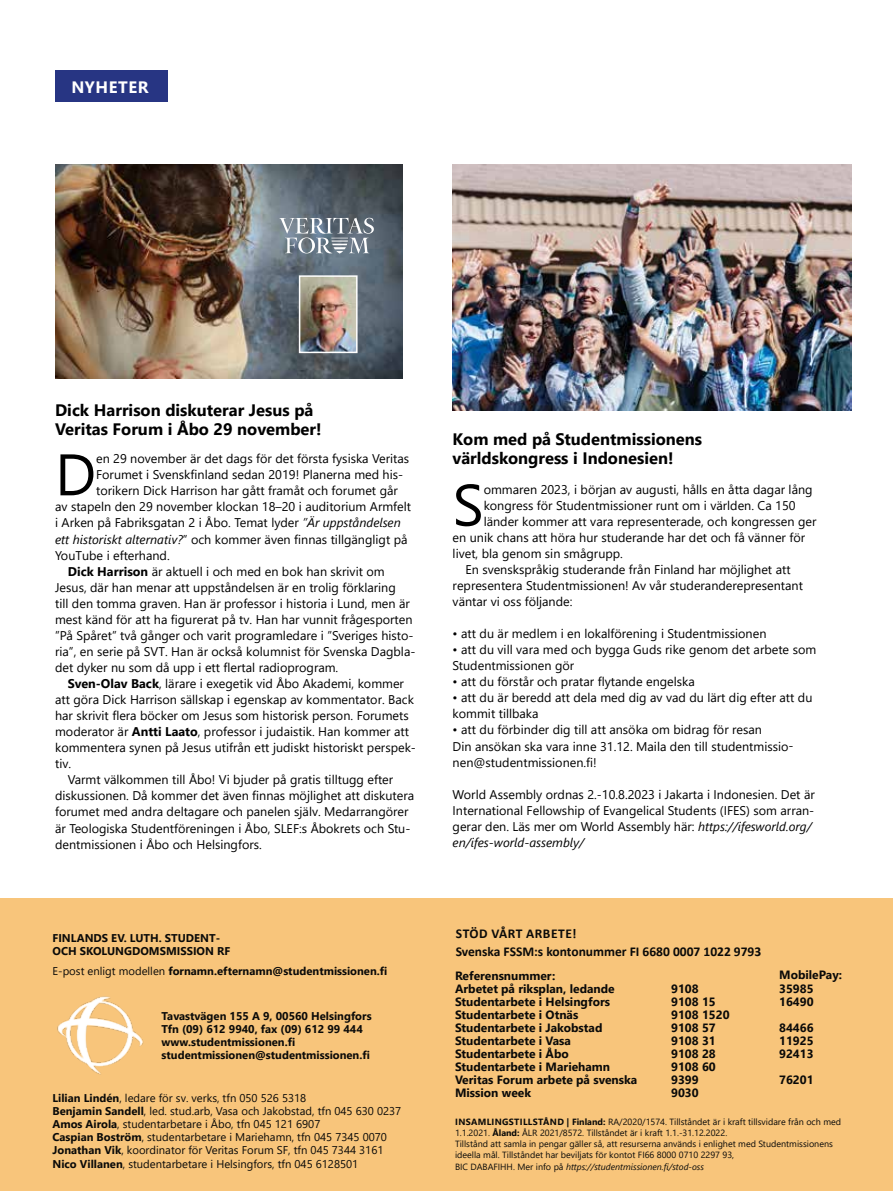
<style>
.page{position:relative;width:893px;height:1191px;background:#fff}
.page>*{position:absolute;margin:0;border:0;box-sizing:border-box;transform-origin:0 0}
.t1{font:58.5px "Segoe UI";color:#000}
.t2{font:700 16.5px/19px "Segoe UI";color:#000}
.t3{font:700 16.5px "Segoe UI";letter-spacing:.035em;color:#fff}
.t4{font:700 13.5px/18px "Calibri";color:#0a0a09}
.t5{font:12.6px/16px "Segoe UI";color:#000}
.t6{font:700 12px/13px "Segoe UI";color:#0a0a09}
.t7{font:11.25px/13px "Segoe UI";color:#0a0a09}
.t8{font:700 11.25px/13px "Segoe UI";color:#0a0a09}
.t9{font:9px/11.2px "Segoe UI";color:#0a0a09}
.s1{font-style:italic}
.s2{font-weight:700}
.s3{font-weight:400}
</style>
<div class="page">
<div style="left:0;top:897px;width:893px;height:294px;background:#f8c57b"></div>
<img style="left:57px;top:996px;width:86px;height:79px">
<div style="left:55px;top:70px;width:113px;height:32px;background:#273583"></div>
<img style="left:55px;top:164px;width:348px;height:214px">
<img style="left:453px;top:164px;width:399px;height:246px">
<svg style="left:279px;top:218px;width:95px;height:36px;background:#89949e"></svg>
<img style="left:302px;top:278px;width:53px;height:72px">
<div style="left:299px;top:275px;width:59px;height:78px;border:2px solid #fff"></div>
<h2 class="t3" style="left:71px;top:71px;width:79px">NYHETER</h2>
<h2 class="t2" style="left:55px;top:399px;width:268px">Dick Harrison diskuterar Jesus på<br>Veritas Forum i Åbo 29 november!</h2>
<h1 class="t1" style="left:55px;top:419px;width:42px">D</h1>
<p class="t5" style="left:96px;top:449px;width:315px">en 29 november är det dags för det första fysiska Veritas</p>
<p class="t5" style="left:96px;top:465px;width:309px">Forumet i Svenskfinland sedan 2019! Planerna med his-</p>
<p class="t5" style="left:96px;top:482px;width:303px">torikern Dick Harrison har gått framåt och forumet går</p>
<p class="t5" style="left:55px;top:498px;width:357px">av stapeln den 29 november klockan 18–20 i auditorium Armfelt</p>
<p class="t5" style="left:55px;top:514px;width:347px">i Arken på Fabriksgatan 2 i Åbo. Temat lyder <span class="s1">”Är uppståndelsen</span></p>
<p class="t5" style="left:55px;top:530px;width:354px"><span class="s1">ett historiskt alternativ?</span>” och kommer även finnas tillgängligt på</p>
<p class="t5" style="left:55px;top:546px;width:116px">YouTube i efterhand.</p>
<p class="t5" style="left:68px;top:562px;width:318px"><span class="s2">Dick Harrison</span> är aktuell i och med en bok han skrivit om</p>
<p class="t5" style="left:55px;top:578px;width:342px">Jesus, där han menar att uppståndelsen är en trolig förklaring</p>
<p class="t5" style="left:55px;top:594px;width:356px">till den tomma graven. Han är professor i historia i Lund, men är</p>
<p class="t5" style="left:55px;top:610px;width:359px">mest känd för att ha figurerat på tv. Han har vunnit frågesporten</p>
<p class="t5" style="left:55px;top:626px;width:360px">”På Spåret” två gånger och varit programledare i ”Sveriges histo-</p>
<p class="t5" style="left:55px;top:642px;width:362px">ria”, en serie på SVT. Han är också kolumnist för Svenska Dagbla-</p>
<p class="t5" style="left:55px;top:658px;width:285px">det dyker nu som då upp i ett flertal radioprogram.</p>
<p class="t5" style="left:68px;top:674px;width:338px"><span class="s2">Sven-Olav Back</span>, lärare i exegetik vid Åbo Akademi, kommer</p>
<p class="t5" style="left:55px;top:690px;width:360px">att göra Dick Harrison sällskap i egenskap av kommentator. Back</p>
<p class="t5" style="left:55px;top:706px;width:355px">har skrivit flera böcker om Jesus som historisk person. Forumets</p>
<p class="t5" style="left:55px;top:722px;width:355px">moderator är <span class="s2">Antti Laato</span>, professor i judaistik. Han kommer att</p>
<p class="t5" style="left:55px;top:738px;width:362px">kommentera synen på Jesus utifrån ett judiskt historiskt perspek-</p>
<p class="t5" style="left:55px;top:754px;width:18px">tiv.</p>
<p class="t5" style="left:68px;top:770px;width:327px">Varmt välkommen till Åbo! Vi bjuder på gratis tilltugg efter</p>
<p class="t5" style="left:55px;top:786px;width:361px">diskussionen. Då kommer det även finnas möjlighet att diskutera</p>
<p class="t5" style="left:55px;top:803px;width:355px">forumet med andra deltagare och panelen själv. Medarrangörer</p>
<p class="t5" style="left:55px;top:819px;width:357px">är Teologiska Studentföreningen i Åbo, SLEF:s Åbokrets och Stu-</p>
<p class="t5" style="left:55px;top:835px;width:208px">dentmissionen i Åbo och Helsingfors.</p>
<p class="t8" style="left:52px;top:931px;width:179px">FINLANDS EV. LUTH. STUDENT-<br>OCH SKOLUNGDOMSMISSION RF</p>
<p class="t8" style="left:52px;top:963px;width:336px"><span class="s3">E-post enligt modellen</span> fornamn.efternamn@studentmissionen.fi</p>
<p class="t8" style="left:162px;top:1008px;width:212px">Tavastvägen 155 A 9, 00560 Helsingfors Tfn (09) 612 9940, fax (09) 612 99 444 www.studentmissionen.fi studentmissionen@studentmissionen.fi</p>
<p class="t7" style="left:52px;top:1090px;width:350px"><span class="s2">Lilian Lindén</span>, ledare för sv. verks, tfn 050 526 5318<br><span class="s2">Benjamin Sandell</span>, led. stud.arb, Vasa och Jakobstad, tfn 045 630 0237<br><span class="s2">Amos Airola</span>, studentarbetare i Åbo, tfn 045 121 6907<br><span class="s2">Caspian Boström</span>, studentarbetare i Mariehamn, tfn 045 7345 0070<br><span class="s2">Jonathan Vik</span>, koordinator för Veritas Forum SF, tfn 045 7344 3161<br><span class="s2">Nico Villanen</span>, studentarbetare i Helsingfors, tfn 045 6128501</p>
<h2 class="t2" style="left:453px;top:428px;width:251px">Kom med på Studentmissionens världskongress i Indonesien!</h2>
<h1 class="t1" style="left:453px;top:450px;width:33px">S</h1>
<p class="t5" style="left:484px;top:480px;width:330px">ommaren 2023, i början av augusti, hålls en åtta dagar lång</p>
<p class="t5" style="left:484px;top:496px;width:313px">kongress för Studentmissioner runt om i världen. Ca 150</p>
<p class="t5" style="left:484px;top:512px;width:334px">länder kommer att vara representerade, och kongressen ger</p>
<p class="t5" style="left:453px;top:528px;width:354px">en unik chans att höra hur studerande har det och få vänner för</p>
<p class="t5" style="left:453px;top:544px;width:172px">livet, bla genom sin smågrupp.</p>
<p class="t5" style="left:465px;top:560px;width:327px">En svenskspråkig studerande från Finland har möjlighet att</p>
<p class="t5" style="left:453px;top:576px;width:352px">representera Studentmissionen! Av vår studeranderepresentant</p>
<p class="t5" style="left:453px;top:592px;width:121px">väntar vi oss följande:</p>
<p class="t5" style="left:453px;top:624px;width:315px">• att du är medlem i en lokalförening i Studentmissionen</p>
<p class="t5" style="left:453px;top:640px;width:365px">• att du vill vara med och bygga Guds rike genom det arbete som<br>Studentmissionen gör</p>
<p class="t5" style="left:453px;top:672px;width:244px">• att du förstår och pratar flytande engelska</p>
<p class="t5" style="left:453px;top:688px;width:361px">• att du är beredd att dela med dig av vad du lärt dig efter att du kommit tillbaka</p>
<p class="t5" style="left:453px;top:721px;width:342px">• att du förbinder dig till att ansöka om bidrag för resan<br>Din ansökan ska vara inne 31.12. Maila den till studentmissio&shy;nen@studentmissionen.fi!</p>
<p class="t5" style="left:453px;top:785px;width:364px">World Assembly ordnas 2.-10.8.2023 i Jakarta i Indonesien. Det är International Fellowship of Evangelical Students (IFES) som arran&shy;gerar den. Läs mer om World Assembly här: <span class="s1">https://ifesworld.org/ en/ifes-world-assembly/</span></p>
<p class="t4" style="left:456px;top:924px;width:307px">STÖD VÅRT ARBETE!<br>Svenska FSSM:s kontonummer FI 6680 0007 1022 9793</p>
<p class="t6" style="left:779px;top:967px;width:64px">MobilePay:</p>
<p class="t6" style="left:455px;top:968px;width:161px">Referensnummer:<br>Arbetet på riksplan, ledande</p>
<p class="t6" style="left:671px;top:981px;width:29px">9108</p>
<p class="t6" style="left:779px;top:981px;width:36px">35985</p>
<p class="t6" style="left:455px;top:994px;width:157px">Studentarbete i Helsingfors</p>
<p class="t6" style="left:671px;top:994px;width:46px">9108 15</p>
<p class="t6" style="left:779px;top:994px;width:36px">16490</p>
<p class="t6" style="left:455px;top:1007px;width:125px">Studentarbete i Otnäs</p>
<p class="t6" style="left:671px;top:1007px;width:60px">9108 1520</p>
<p class="t6" style="left:455px;top:1020px;width:149px">Studentarbete i Jakobstad</p>
<p class="t6" style="left:671px;top:1020px;width:46px">9108 57</p>
<p class="t6" style="left:779px;top:1020px;width:36px">84466</p>
<p class="t6" style="left:455px;top:1033px;width:117px">Studentarbete i Vasa</p>
<p class="t6" style="left:671px;top:1033px;width:46px">9108 31</p>
<p class="t6" style="left:779px;top:1033px;width:36px">11925</p>
<p class="t6" style="left:455px;top:1046px;width:115px">Studentarbete i Åbo</p>
<p class="t6" style="left:671px;top:1046px;width:46px">9108 28</p>
<p class="t6" style="left:779px;top:1046px;width:36px">92413</p>
<p class="t6" style="left:455px;top:1059px;width:157px">Studentarbete i Mariehamn</p>
<p class="t6" style="left:671px;top:1059px;width:46px">9108 60</p>
<p class="t6" style="left:455px;top:1072px;width:184px">Veritas Forum arbete på svenska</p>
<p class="t6" style="left:671px;top:1072px;width:29px">9399</p>
<p class="t6" style="left:779px;top:1072px;width:36px">76201</p>
<p class="t6" style="left:455px;top:1085px;width:77px">Mission week</p>
<p class="t6" style="left:671px;top:1085px;width:29px">9030</p>
<p class="t9" style="left:455px;top:1115px;width:388px"><span class="s2">INSAMLINGSTILLSTÅND | Finland:</span> RA/2020/1574. Tillståndet är i kraft tillsvidare från och med 1.1.2021. <span class="s2">Åland:</span> ÅLR 2021/8572. Tillståndet är i kraft 1.1.-31.12.2022.<br>Tillstånd att samla in pengar gäller så, att resurserna används i enlighet med Studentmissionens ideella mål. Tillståndet har beviljats för kontot FI66 8000 0710 2297 93,<br>BIC DABAFIHH. Mer info på <span class="s1">https://studentmissionen.fi/stod-oss</span></p>
</div>
